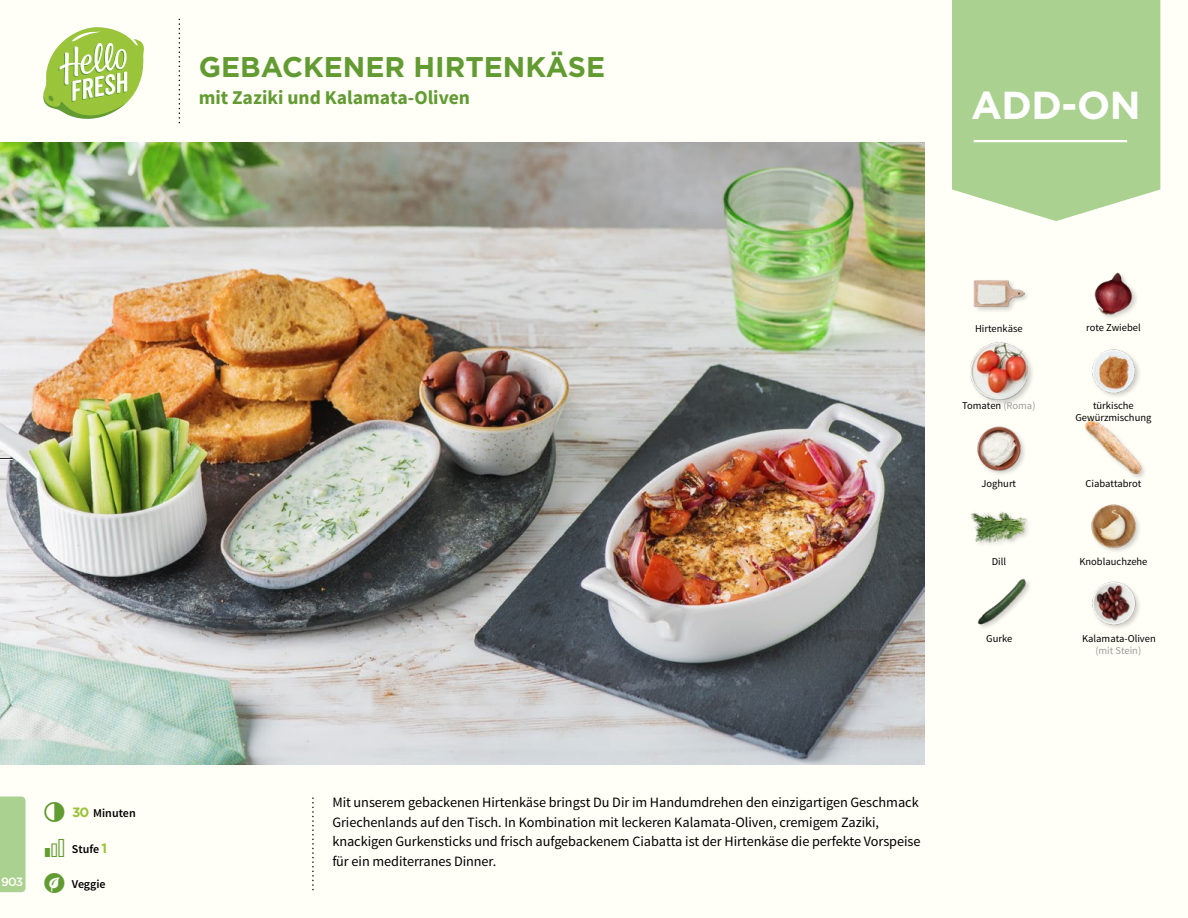
<style>
.page{position:relative;width:1188px;height:918px;background:#fffef7}
.page>*{position:absolute;margin:0;border:0;box-sizing:border-box;transform-origin:0 0}
.t1{font:700 39px "Gotham";color:#fff}
.t2{font:700 28.5px "Gotham";color:#619b31}
.t3{font:700 19.5px "Source Sans Pro";color:#619b31}
.t4{font:14.25px/19.5px "Source Sans Pro";letter-spacing:-.005em;color:#000}
.t5{font:600 12px "Source Sans Pro";color:#000}
.t6{font:500 12px "Gotham";color:#fffef7}
.t7{font:10.5px/12px "Source Sans Pro";color:#000;text-align:center}
.t8{font:10.5px "Source Sans Pro";color:#9d9d9c}
.s1{font-family:"Gotham";font-weight:700;font-size:13.5px;color:#9ac43a}
.s2{color:#9d9d9c}
</style>
<div class="page">
<svg style="left:43px;top:27px;width:101px;height:92px"></svg>
<img style="left:970px;top:511px;width:58px;height:33px">
<img style="left:1091px;top:504px;width:49px;height:48px">
<img style="left:1085px;top:420px;width:57px;height:57px">
<img style="left:977px;top:426px;width:48px;height:48px">
<div style="left:970px;top:341px;width:64px;height:66px;background:#000;opacity:.2"></div>
<img style="left:970px;top:342px;width:57px;height:57px">
<img style="left:1092px;top:349px;width:48px;height:48px">
<img style="left:1094px;top:272px;width:43px;height:46px">
<div style="left:973px;top:278px;width:58px;height:35px;background:#000;opacity:.2"></div>
<img style="left:974px;top:278px;width:50px;height:35px">
<img style="left:1092px;top:581px;width:48px;height:47px">
<img style="left:977px;top:578px;width:53px;height:50px">
<img style="left:0;top:142px;width:925px;height:623px">
<svg style="left:952px;top:0;width:208px;height:221px;background:#b1d497"></svg>
<hr style="left:974px;top:140px;width:153px;height:2px;background:#fff">
<div style="left:0;top:796px;width:26px;height:96px;background:#abd190"></div>
<svg style="left:0;top:458px;width:13px;height:2px"></svg>
<h2 class="t2" style="left:199px;top:48px;width:408px">GEBACKENER HIRTENKÄSE</h2>
<h3 class="t3" style="left:199px;top:85px;width:273px">mit Zaziki und Kalamata-Oliven</h3>
<h1 class="t1" style="left:971px;top:80px;width:171px">ADD-ON</h1>
<p class="t5" style="left:72px;top:805px;width:65px"><span class="s1">30</span> Minuten</p>
<p class="t5" style="left:72px;top:841px;width:37px">Stufe <span class="s1">1</span></p>
<p class="t6" style="left:9px;top:872px;width:6px">1</p>
<p class="t6" style="left:1px;top:874px;width:24px">903</p>
<p class="t5" style="left:72px;top:876px;width:35px">Veggie</p>
<p class="t7" style="left:975px;top:322px;width:49px">Hirtenkäse</p>
<p class="t7" style="left:1086px;top:322px;width:56px">rote Zwiebel</p>
<p class="t7" style="left:962px;top:400px;width:75px">Tomaten <span class="s2">(Roma)</span></p>
<p class="t7" style="left:1076px;top:400px;width:77px">türkische<br>Gewürzmischung</p>
<p class="t7" style="left:982px;top:478px;width:36px">Joghurt</p>
<p class="t7" style="left:1086px;top:478px;width:57px">Ciabattabrot</p>
<p class="t7" style="left:992px;top:556px;width:16px">Dill</p>
<p class="t7" style="left:1079px;top:555px;width:70px">Knoblauchzehe</p>
<p class="t7" style="left:986px;top:633px;width:28px">Gurke</p>
<p class="t7" style="left:1082px;top:633px;width:75px">Kalamata-Oliven</p>
<p class="t8" style="left:1095px;top:644px;width:47px">(mit Stein)</p>
<p class="t4" style="left:332px;top:793px;width:590px">Mit unserem gebackenen Hirtenkäse bringst Du Dir im Handumdrehen den einzigartigen Geschmack Griechenlands auf den Tisch. In Kombination mit leckeren Kalamata-Oliven, cremigem Zaziki, knackigen Gurkensticks und frisch aufgebackenem Ciabatta ist der Hirtenkäse die perfekte Vorspeise für ein mediterranes Dinner.</p>
</div>
